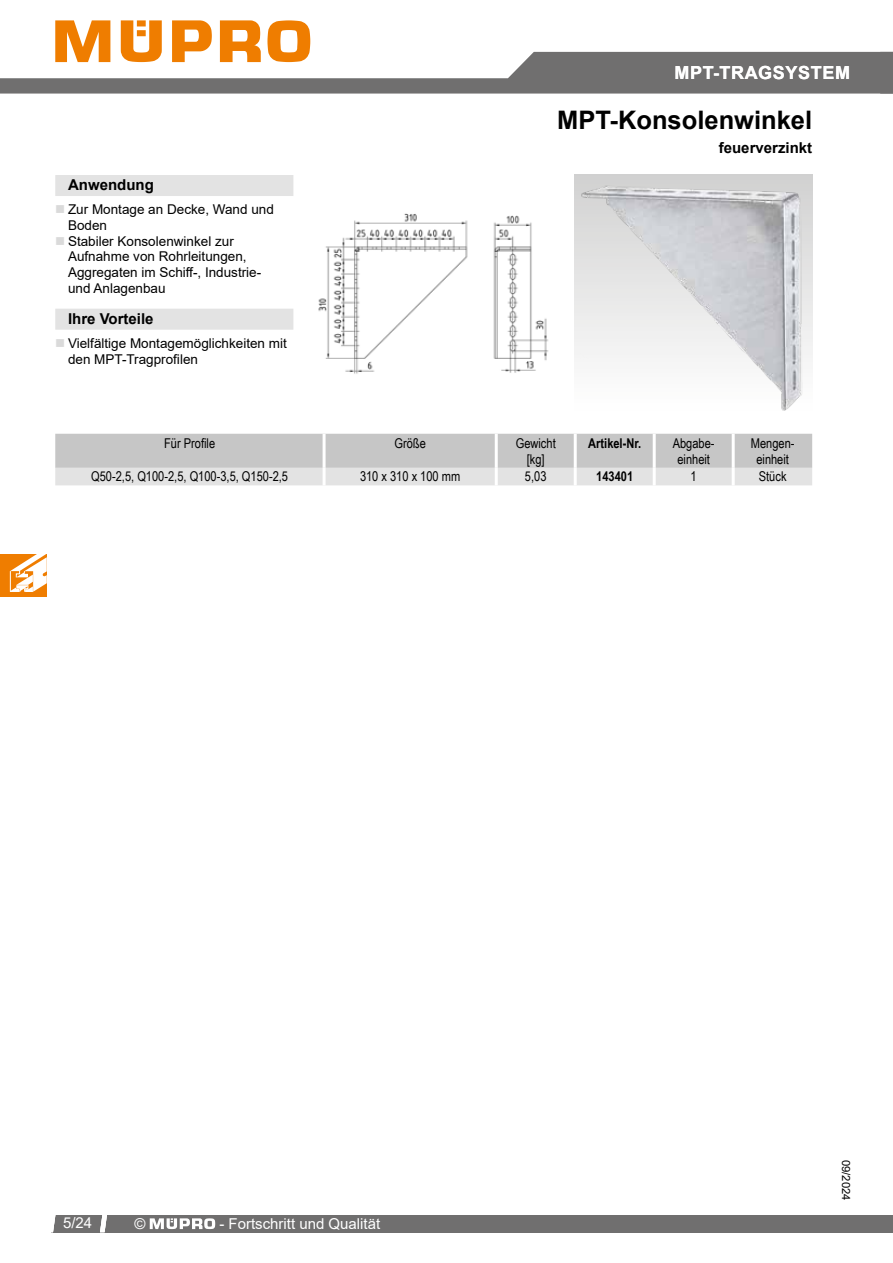
<style>
.page{position:relative;width:893px;height:1263px;background:#fff}
.page>*{position:absolute;margin:0;border:0;box-sizing:border-box;transform-origin:0 0}
.t1{font:700 25.5px "Arial";color:#000}
.t2{font:700 18px "Arial";letter-spacing:.035em;color:#fff}
.t3{font:700 15px "Arial";color:#000}
.t4{font:15px "Arial";color:#fff}
.t5{font:13.5px/15.8px "Arial";color:#000}
.t6{font:13.5px/15.8px "Arial Narrow";color:#000;text-align:center}
.t7{font:700 13.5px "Arial Narrow";color:#000}
.t8{font:11.25px "Arial";color:#000}
</style>
<div class="page">
<svg style="left:0;top:20px;width:893px;height:74px"></svg>
<div style="left:51px;top:1215px;width:842px;height:17px;background:#706f6f"></div>
<svg style="left:51px;top:1215px;width:4px;height:17px"></svg>
<svg style="left:100px;top:1215px;width:7px;height:17px"></svg>
<svg style="left:150px;top:1218px;width:65px;height:11px"></svg>
<div style="left:55px;top:175px;width:238px;height:21px;background:#e3e3e3"></div>
<div style="left:55px;top:309px;width:238px;height:21px;background:#e3e3e3"></div>
<img style="left:574px;top:175px;width:238px;height:236px">
<img style="left:318px;top:213px;width:231px;height:161px">
<svg style="left:55px;top:434px;width:757px;height:51px;background:#cfcfcf"></svg>
<hr style="left:323px;top:434px;width:3px;height:34px;background:#fff">
<hr style="left:495px;top:434px;width:3px;height:34px;background:#fff">
<hr style="left:574px;top:434px;width:3px;height:34px;background:#fff">
<hr style="left:653px;top:434px;width:3px;height:34px;background:#fff">
<hr style="left:732px;top:434px;width:3px;height:34px;background:#fff">
<hr style="left:323px;top:468px;width:3px;height:17px;background:#fff">
<hr style="left:495px;top:468px;width:3px;height:17px;background:#fff">
<hr style="left:574px;top:468px;width:3px;height:17px;background:#fff">
<hr style="left:653px;top:468px;width:3px;height:17px;background:#fff">
<hr style="left:732px;top:468px;width:3px;height:17px;background:#fff">
<div style="left:0;top:554px;width:47px;height:42px;background:#ef7d00"></div>
<svg style="left:10px;top:554px;width:37px;height:38px"></svg>
<h2 class="t2" style="left:674px;top:60px;width:177px">MPT-TRAGSYSTEM</h2>
<p class="t3" style="left:68px;top:174px;width:87px">Anwendung</p>
<p class="t5" style="left:68px;top:201px;width:207px">Zur Montage an Decke, Wand und<br>Boden<br>Stabiler Konsolenwinkel zur<br>Aufnahme von Rohrleitungen,<br>Aggregaten im Schiff-, Industrie&shy;und Anlagenbau</p>
<p class="t3" style="left:68px;top:308px;width:87px">Ihre Vorteile</p>
<p class="t5" style="left:68px;top:335px;width:220px">Vielfältige Montagemöglichkeiten mit den MPT-Tragprofilen</p>
<h1 class="t1" style="left:557px;top:102px;width:257px">MPT-Konsolenwinkel</h1>
<p class="t3" style="left:719px;top:138px;width:95px">feuerverzinkt</p>
<p class="t6" style="left:164px;top:435px;width:53px">Für Profile</p>
<p class="t6" style="left:394px;top:435px;width:33px">Größe</p>
<p class="t6" style="left:516px;top:435px;width:41px">Gewicht [kg]</p>
<p class="t7" style="left:588px;top:433px;width:54px">Artikel-Nr.</p>
<p class="t6" style="left:673px;top:435px;width:43px">Abgabe&shy;einheit</p>
<p class="t6" style="left:751px;top:435px;width:45px">Mengen&shy;einheit</p>
<p class="t6" style="left:91px;top:468px;width:198px">Q50-2,5, Q100-2,5, Q100-3,5, Q150-2,5</p>
<p class="t6" style="left:360px;top:468px;width:102px">310 x 310 x 100 mm</p>
<p class="t6" style="left:525px;top:468px;width:23px">5,03</p>
<p class="t7" style="left:596px;top:466px;width:38px">143401</p>
<p class="t6" style="left:691px;top:468px;width:8px">1</p>
<p class="t6" style="left:759px;top:468px;width:29px">Stück</p>
<p class="t4" style="left:63px;top:1213px;width:31px">5/24</p>
<p class="t4" style="left:135px;top:1213px;width:13px">©</p>
<p class="t4" style="left:219px;top:1213px;width:162px">- Fortschritt und Qualität</p>
<p class="t8" style="left:854px;top:1160px;width:42px;rotate:90deg">09/2024</p>
</div>
